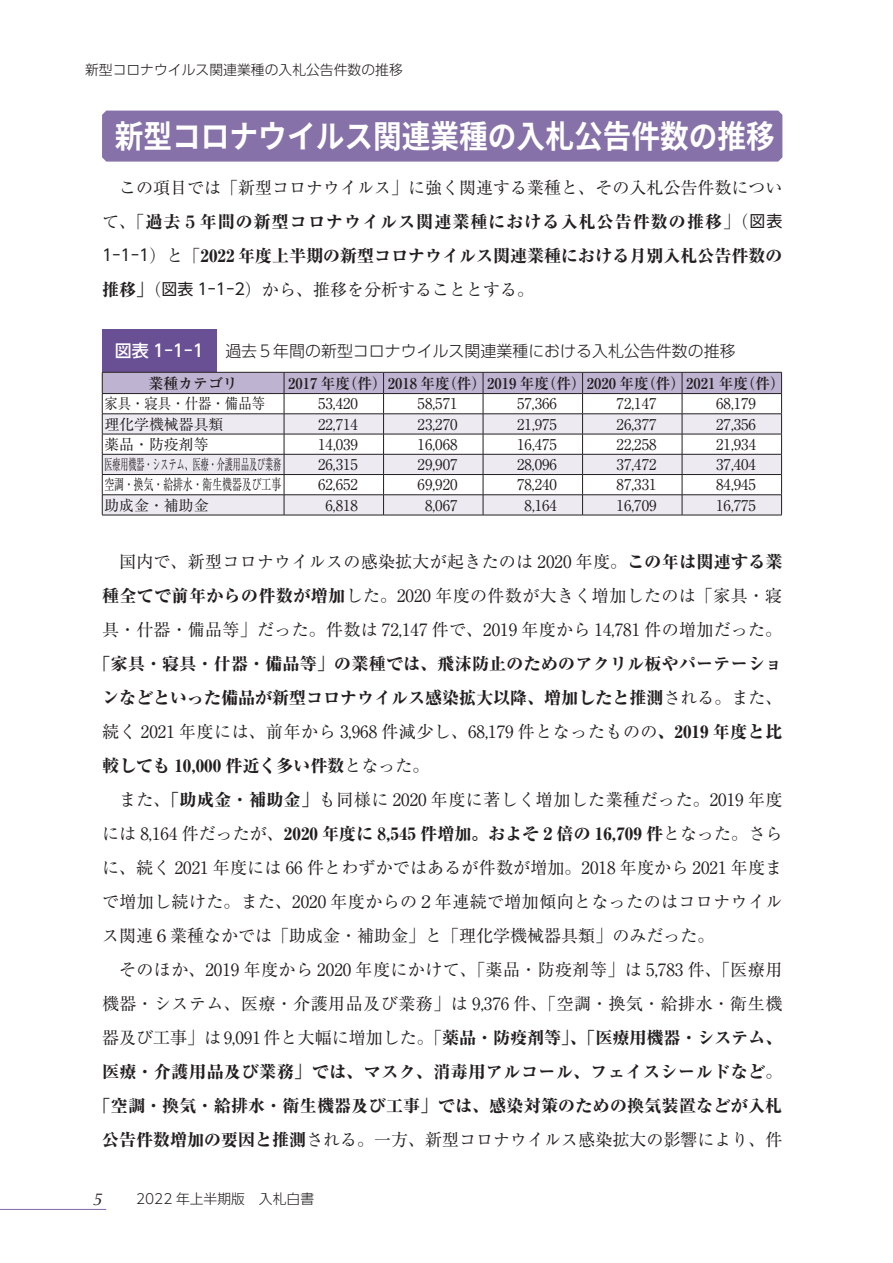
<style>
.page{position:relative;width:893px;height:1263px;background:#fff}
.page>*{position:absolute;margin:0;border:0;box-sizing:border-box;transform-origin:0 0}
.t1{font:700 31.95px "Source Han Sans JP";color:#fff;scale:.9 1}
.t2{font:16.95px/34px "Ryumin Pr 6";letter-spacing:.015em;color:#231f20;text-align:justify}
.t3{font:800 16.95px/34px "Ryumin Pr 6";color:#231f20;text-align:justify}
.t4{font:500 16.95px "UD Shin Go Pro";color:#fff}
.t5{font:italic 16.95px "Optima";color:#231f20}
.t6{font:300 15.9px "UD Shin Go Pro";color:#231f20}
.t7{font:14.85px "Ryumin Pr 6";color:#231f20}
.t8{font:700 14.85px "Ryumin Pr 6";color:#231f20}
.t9{font:14.85px "Ryumin Pr 6";color:#231f20;scale:.54 1}
.t10{font:14.85px "Ryumin Pr 6";color:#231f20;scale:.66 1}
.t11{font:14.85px "Ryumin Pr 6";color:#231f20;scale:.9 1}
.t12{font:300 13.8px "UD Shin Go Pro";color:#231f20}
.s1{font-weight:400}
.s2{font-family:"UD Shin Go Pro";font-weight:400;font-size:15.9px}
.s3{font-weight:800}
</style>
<div class="page">
<hr style="left:0;top:1209px;width:106px;height:1px;background:#806aa5">
<div style="left:102px;top:111px;width:680px;height:51px;background:#8671a9"></div>
<div style="left:102px;top:330px;width:115px;height:42px;background:#695095"></div>
<svg style="left:102px;top:372px;width:680px;height:143px"></svg>
<hr style="left:102px;top:515px;width:182px;height:1px;background:#231f20">
<hr style="left:284px;top:515px;width:100px;height:1px;background:#231f20">
<hr style="left:384px;top:515px;width:99px;height:1px;background:#231f20">
<hr style="left:483px;top:515px;width:100px;height:1px;background:#231f20">
<hr style="left:583px;top:515px;width:99px;height:1px;background:#231f20">
<hr style="left:682px;top:515px;width:100px;height:1px;background:#231f20">
<p class="t12" style="left:85px;top:58px;width:319px">新型コロナウイルス関連業種の入札公告件数の推移</p>
<h1 class="t1" style="left:115px;top:118px;width:735px">新型コロナウイルス関連業種の入札公告件数の推移</h1>
<p class="t3" style="left:102px;top:170px;width:682px;text-indent:17px"><span class="s1">この項目では「新型コロナウイルス」に強く関連する業種と、その入札公告件数について、「</span>過去５年間の新型コロナウイルス関連業種における入札公告件数の推移<span class="s1">」（</span><span class="s2">図表1-1-1</span><span class="s1">）と「</span>2022 年度上半期の新型コロナウイルス関連業種における月別入札公告件数の推移」<span class="s1">（</span><span class="s2">図表 1-1-2</span><span class="s1">）から、推移を分析することとする。</span></p>
<p class="t4" style="left:115px;top:337px;width:90px">図表 1-1-1</p>
<p class="t6" style="left:225px;top:338px;width:512px">過去５年間の新型コロナウイルス関連業種における入札公告件数の推移</p>
<p class="t8" style="left:148px;top:371px;width:91px">業種カテゴリ</p>
<p class="t8" style="left:288px;top:371px;width:498px">2017 年度（件）2018 年度（件）2019 年度（件）2020 年度（件）2021 年度（件）</p>
<p class="t11" style="left:104px;top:392px;width:180px">家具・寝具・什器・備品等</p>
<p class="t7" style="left:318px;top:392px;width:41px">53,420</p>
<p class="t7" style="left:418px;top:392px;width:41px">58,571</p>
<p class="t7" style="left:517px;top:392px;width:41px">57,366</p>
<p class="t7" style="left:617px;top:392px;width:41px">72,147</p>
<p class="t7" style="left:716px;top:392px;width:41px">68,179</p>
<p class="t7" style="left:104px;top:412px;width:121px">理化学機械器具類</p>
<p class="t7" style="left:318px;top:412px;width:41px">22,714</p>
<p class="t7" style="left:418px;top:412px;width:41px">23,270</p>
<p class="t7" style="left:517px;top:412px;width:41px">21,975</p>
<p class="t7" style="left:617px;top:412px;width:41px">26,377</p>
<p class="t7" style="left:716px;top:412px;width:41px">27,356</p>
<p class="t7" style="left:104px;top:433px;width:106px">薬品・防疫剤等</p>
<p class="t7" style="left:318px;top:433px;width:41px">14,039</p>
<p class="t7" style="left:418px;top:433px;width:41px">16,068</p>
<p class="t7" style="left:517px;top:433px;width:41px">16,475</p>
<p class="t7" style="left:617px;top:433px;width:41px">22,258</p>
<p class="t7" style="left:716px;top:433px;width:41px">21,934</p>
<p class="t9" style="left:104px;top:453px;width:329px">医療用機器・システム、医療・介護用品及び業務</p>
<p class="t7" style="left:318px;top:453px;width:41px">26,315</p>
<p class="t7" style="left:418px;top:453px;width:41px">29,907</p>
<p class="t7" style="left:517px;top:453px;width:41px">28,096</p>
<p class="t7" style="left:617px;top:453px;width:41px">37,472</p>
<p class="t7" style="left:716px;top:453px;width:41px">37,404</p>
<p class="t10" style="left:104px;top:473px;width:269px">空調・換気・給排水・衛生機器及び工事</p>
<p class="t7" style="left:318px;top:473px;width:41px">62,652</p>
<p class="t7" style="left:418px;top:473px;width:41px">69,920</p>
<p class="t7" style="left:517px;top:473px;width:41px">78,240</p>
<p class="t7" style="left:617px;top:473px;width:41px">87,331</p>
<p class="t7" style="left:716px;top:473px;width:41px">84,945</p>
<p class="t7" style="left:104px;top:493px;width:106px">助成金・補助金</p>
<p class="t7" style="left:326px;top:493px;width:34px">6,818</p>
<p class="t7" style="left:425px;top:493px;width:34px">8,067</p>
<p class="t7" style="left:525px;top:493px;width:34px">8,164</p>
<p class="t7" style="left:617px;top:493px;width:41px">16,709</p>
<p class="t7" style="left:716px;top:493px;width:41px">16,775</p>
<p class="t2" style="left:102px;top:543px;width:682px;text-indent:17px">国内で、新型コロナウイルスの感染拡大が起きたのは 2020 年度。<span class="s3">この年は関連する業種全てで前年からの件数が増加</span>した。2020 年度の件数が大きく増加したのは「家具・寝具・什器・備品等」だった。件数は 72,147 件で、2019 年度から 14,781 件の増加だった。</p>
<p class="t3" style="left:102px;top:646px;width:682px;text-indent:-9px">「家具・寝具・什器・備品等」の業種では、飛沫防止のためのアクリル板やパーテーションなどといった備品が新型コロナウイルス感染拡大以降、増加したと推測<span class="s1">される。また、続く 2021 年度には、前年から 3,968 件減少し、68,179 件となったものの</span>、2019 年度と比較しても 10,000 件近く多い件数<span class="s1">となった。</span></p>
<p class="t2" style="left:102px;top:782px;width:682px;text-indent:17px">また、<span class="s3">「助成金・補助金」</span>も同様に 2020 年度に著しく増加した業種だった。2019 年度には 8,164 件だったが、<span class="s3">2020 年度に 8,545 件増加。およそ２倍の 16,709 件</span>となった。さらに、続く 2021 年度には 66 件とわずかではあるが件数が増加。2018 年度から 2021 年度まで増加し続けた。また、2020 年度からの２年連続で増加傾向となったのはコロナウイルス関連６業種なかでは「助成金・補助金」と「理化学機械器具類」のみだった。</p>
<p class="t2" style="left:94px;top:952px;width:690px;text-align:right">そのほか、2019 年度から 2020 年度にかけて、「薬品・防疫剤等」は 5,783 件、「医療用<br>機器・システム、医療・介護用品及び業務」は 9,376 件、「空調・換気・給排水・衛生機器及び工事」は 9,091 件と大幅に増加した。「<span class="s3">薬品・防疫剤等」、「医療用機器・システム、医療・介護用品及び業務」では、マスク、消毒用アルコール、フェイスシールドなど</span>。<span class="s3">「空調・換気・給排水・衛生機器及び工事」では、感染対策のための換気装置などが入札公告件数増加の要因と推測</span>される。一方、新型コロナウイルス感染拡大の影響により、件</p>
<p class="t5" style="left:93px;top:1189px;width:11px">5</p>
<p class="t12" style="left:136px;top:1187px;width:193px">2022 年上半期版　入札白書　</p>
</div>
